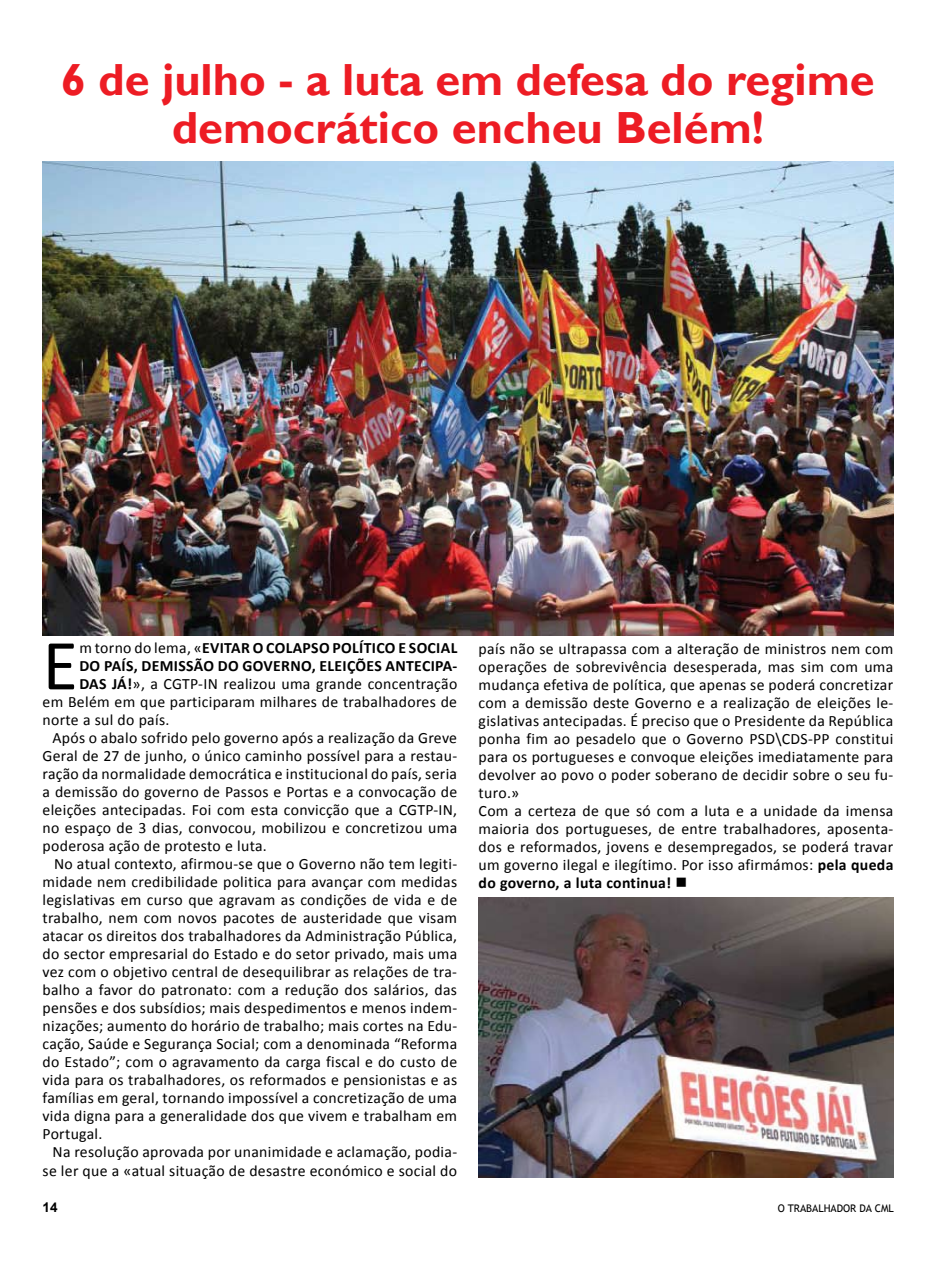
<style>
.page{position:relative;width:936px;height:1263px;background:#fff}
.page>*{position:absolute;margin:0;border:0;box-sizing:border-box;transform-origin:0 0}
.t1{font:72.45px "Calibri";color:#000}
.t2{font:700 45px/48px "Gill Sans";color:#ed1c24;text-align:center}
.t3{font:15.75px/18px "Calibri";letter-spacing:.02em;color:#000}
.t4{font:700 15.75px "Calibri";letter-spacing:.02em;color:#000}
.t5{font:700 13.5px "Arial";color:#000}
.t6{font:10.5px "Trebuchet MS";color:#000}
.s1{font-weight:400}
.s2{font-weight:700}
</style>
<div class="page">
<img style="left:43px;top:162px;width:850px;height:473px">
<img style="left:478px;top:897px;width:415px;height:281px">
<h2 class="t2" style="left:61px;top:57px;width:815px">6 de julho - a luta em defesa do regime democrático encheu Belém!</h2>
<h1 class="t1" style="left:43px;top:619px;width:37px">E</h1>
<p class="t4" style="left:79px;top:638px;width:379px"><span class="s1">m torno do lema, «</span>EVITAR O COLAPSO POLÍTICO E SOCIAL</p>
<p class="t4" style="left:79px;top:656px;width:379px">DO PAÍS, DEMISSÃO DO GOVERNO, ELEIÇÕES ANTECIPA-</p>
<p class="t3" style="left:79px;top:675px;width:379px"><span class="s2">DAS JÁ!</span>», a CGTP-IN realizou uma grande concentração</p>
<p class="t3" style="left:43px;top:693px;width:416px">em Belém em que participaram milhares de trabalhadores de</p>
<p class="t3" style="left:43px;top:711px;width:128px">norte a sul do país.</p>
<p class="t3" style="left:52px;top:729px;width:406px">Após o abalo sofrido pelo governo após a realização da Greve</p>
<p class="t3" style="left:43px;top:747px;width:416px">Geral de 27 de junho, o único caminho possível para a restau-</p>
<p class="t3" style="left:43px;top:765px;width:416px">ração da normalidade democrática e institucional do país, seria</p>
<p class="t3" style="left:43px;top:783px;width:416px">a demissão do governo de Passos e Portas e a convocação de</p>
<p class="t3" style="left:43px;top:801px;width:416px">eleições antecipadas. Foi com esta convicção que a CGTP-IN,</p>
<p class="t3" style="left:43px;top:819px;width:416px">no espaço de 3 dias, convocou, mobilizou e concretizou uma</p>
<p class="t3" style="left:43px;top:837px;width:226px">poderosa ação de protesto e luta.</p>
<p class="t3" style="left:54px;top:855px;width:404px">No atual contexto, afirmou-se que o Governo não tem legiti-</p>
<p class="t3" style="left:43px;top:873px;width:416px">midade nem credibilidade politica para avançar com medidas</p>
<p class="t3" style="left:43px;top:891px;width:416px">legislativas em curso que agravam as condições de vida e de</p>
<p class="t3" style="left:43px;top:909px;width:416px">trabalho, nem com novos pacotes de austeridade que visam</p>
<p class="t3" style="left:43px;top:927px;width:416px">atacar os direitos dos trabalhadores da Administração Pública,</p>
<p class="t3" style="left:43px;top:945px;width:416px">do sector empresarial do Estado e do setor privado, mais uma</p>
<p class="t3" style="left:43px;top:963px;width:416px">vez com o objetivo central de desequilibrar as relações de tra-</p>
<p class="t3" style="left:43px;top:981px;width:416px">balho a favor do patronato: com a redução dos salários, das</p>
<p class="t3" style="left:43px;top:999px;width:416px">pensões e dos subsídios; mais despedimentos e menos indem-</p>
<p class="t3" style="left:43px;top:1017px;width:416px">nizações; aumento do horário de trabalho; mais cortes na Edu-</p>
<p class="t3" style="left:43px;top:1035px;width:416px">cação, Saúde e Segurança Social; com a denominada “Reforma</p>
<p class="t3" style="left:43px;top:1053px;width:416px">do Estado”; com o agravamento da carga fiscal e do custo de</p>
<p class="t3" style="left:43px;top:1071px;width:416px">vida para os trabalhadores, os reformados e pensionistas e as</p>
<p class="t3" style="left:43px;top:1089px;width:416px">famílias em geral, tornando impossível a concretização de uma</p>
<p class="t3" style="left:43px;top:1107px;width:416px">vida digna para a generalidade dos que vivem e trabalham em</p>
<p class="t3" style="left:43px;top:1125px;width:61px">Portugal.</p>
<p class="t3" style="left:53px;top:1143px;width:406px">Na resolução aprovada por unanimidade e aclamação, podia-</p>
<p class="t3" style="left:43px;top:1161px;width:416px">se ler que a «atual situação de desastre económico e social do</p>
<p class="t3" style="left:478px;top:640px;width:416px">país não se ultrapassa com a alteração de ministros nem com operações de sobrevivência desesperada, mas sim com uma mudança efetiva de política, que apenas se poderá concretizar com a demissão deste Governo e a realização de eleições le&shy;gislativas antecipadas. É preciso que o Presidente da República ponha fim ao pesadelo que o Governo PSD\CDS-PP constitui para os portugueses e convoque eleições imediatamente para devolver ao povo o poder soberano de decidir sobre o seu fu&shy;turo.»<br>Com a certeza de que só com a luta e a unidade da imensa maioria dos portugueses, de entre trabalhadores, aposenta&shy;dos e reformados, jovens e desempregados, se poderá travar um governo ilegal e ilegítimo. Por isso afirmámos: <span class="s2">pela queda do governo, a luta continua!</span> ■</p>
<p class="t5" style="left:43px;top:1198px;width:17px">14</p>
<p class="t6" style="left:777px;top:1202px;width:118px">O TRABALHADOR DA CML</p>
</div>
